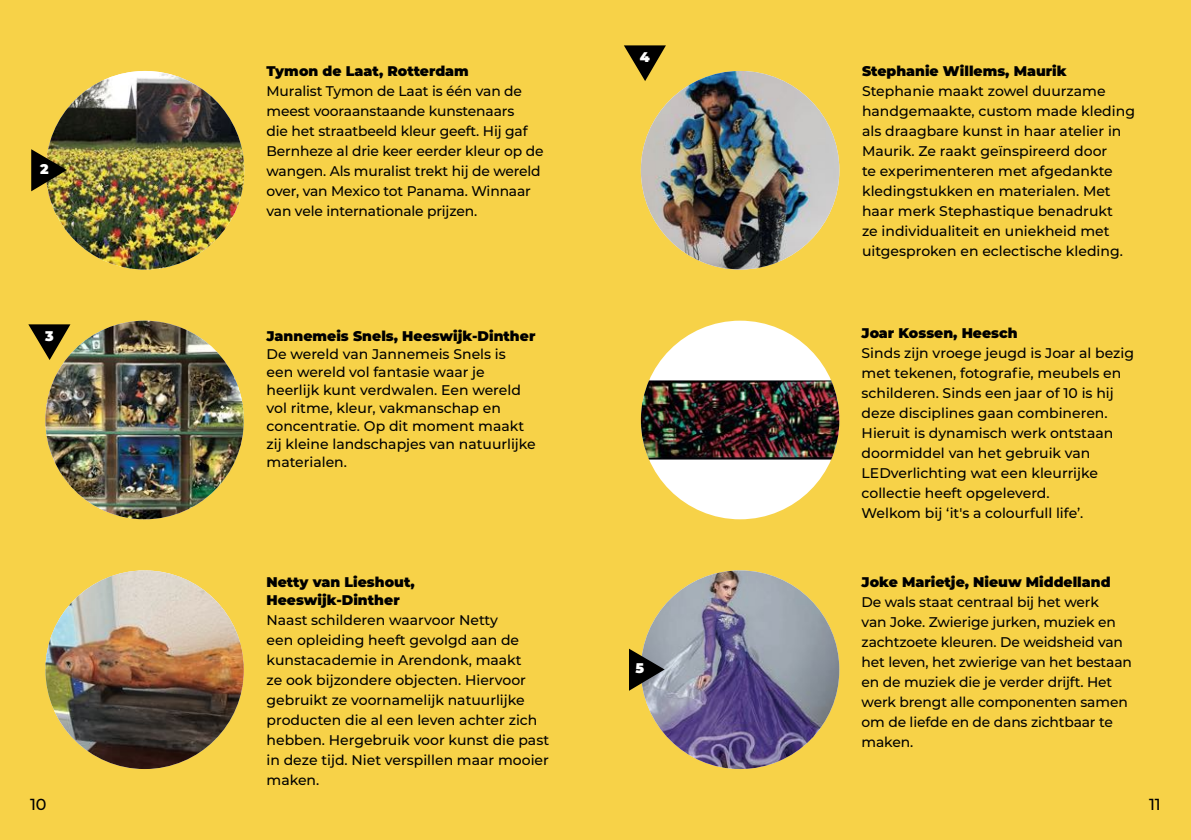
<style>
.page{position:relative;width:1191px;height:840px;background:#fff}
.page>*{position:absolute;margin:0;border:0;box-sizing:border-box;transform-origin:0 0}
.t1{font:500 16px "Montserrat";color:#000}
.t2{font:500 14px/20px "Montserrat";color:#000}
.t3{font:900 14px/18px "Montserrat";color:#000}
.t4{font:900 14px "Montserrat";color:#fff}
</style>
<div class="page">
<div style="left:0;top:0;width:1191px;height:839px;background:#f7d248"></div>
<img style="left:45px;top:570px;width:199px;height:198px;border-radius:99px">
<img style="left:641px;top:71px;width:198px;height:198px;border-radius:99px">
<div style="left:641px;top:320px;width:198px;height:199px;background:#fff;border-radius:50%"></div>
<img style="left:641px;top:380px;width:198px;height:79px">
<img style="left:641px;top:570px;width:198px;height:198px;border-radius:99px">
<img style="left:46px;top:71px;width:198px;height:198px;border-radius:99px">
<svg style="left:624px;top:45px;width:42px;height:36px"></svg>
<svg style="left:31px;top:149px;width:36px;height:42px;background:#605622"></svg>
<svg style="left:28px;top:324px;width:42px;height:36px"></svg>
<svg style="left:629px;top:648px;width:35px;height:42px"></svg>
<img style="left:45px;top:320px;width:199px;height:199px;border-radius:99px">
<p class="t4" style="left:40px;top:158px;width:10px">2</p>
<p class="t4" style="left:45px;top:325px;width:10px">3</p>
<p class="t3" style="left:266px;top:61px;width:204px">Tymon de Laat, Rotterdam</p>
<p class="t2" style="left:266px;top:80px;width:278px">Muralist Tymon de Laat is één van de meest vooraanstaande kunstenaars<br>die het straatbeeld kleur geeft. Hij gaf Bernheze al drie keer eerder kleur op de wangen. Als muralist trekt hij de wereld over, van Mexico tot Panama. Winnaar van vele internationale prijzen.</p>
<p class="t3" style="left:266px;top:326px;width:270px">Jannemeis Snels, Heeswijk-Dinther</p>
<p class="t2" style="left:266px;top:344px;width:271px;line-height:18px">De wereld van Jannemeis Snels is een wereld vol fantasie waar je heerlijk kunt verdwalen. Een wereld vol ritme, kleur, vakmanschap en concentratie. Op dit moment maakt zij kleine landschapjes van natuurlijke materialen.</p>
<p class="t3" style="left:266px;top:571px;width:150px">Netty van Lieshout,<br>Heeswijk-Dinther</p>
<p class="t2" style="left:266px;top:609px;width:284px">Naast schilderen waarvoor Netty<br>een opleiding heeft gevolgd aan de kunstacademie in Arendonk, maakt<br>ze ook bijzondere objecten. Hiervoor gebruikt ze voornamelijk natuurlijke producten die al een leven achter zich hebben. Hergebruik voor kunst die past in deze tijd. Niet verspillen maar mooier maken.</p>
<p class="t4" style="left:640px;top:46px;width:11px">4</p>
<p class="t4" style="left:635px;top:657px;width:10px">5</p>
<p class="t3" style="left:862px;top:61px;width:206px">Stephanie Willems, Maurik</p>
<p class="t2" style="left:862px;top:80px;width:274px">Stephanie maakt zowel duurzame handgemaakte, custom made kleding als draagbare kunst in haar atelier in Maurik. Ze raakt geïnspireerd door<br>te experimenteren met afgedankte kledingstukken en materialen. Met haar merk Stephastique benadrukt<br>ze individualiteit en uniekheid met uitgesproken en eclectische kleding.</p>
<p class="t3" style="left:861px;top:323px;width:157px">Joar Kossen, Heesch</p>
<p class="t2" style="left:861px;top:342px;width:274px">Sinds zijn vroege jeugd is Joar al bezig met tekenen, fotografie, meubels en schilderen. Sinds een jaar of 10 is hij deze disciplines gaan combineren.<br>Hieruit is dynamisch werk ontstaan doormiddel van het gebruik van LEDverlichting wat een kleurrijke collectie heeft opgeleverd.<br>Welkom bij ‘it's a colourfull life’.</p>
<p class="t3" style="left:861px;top:571px;width:250px">Joke Marietje, Nieuw Middelland</p>
<p class="t2" style="left:861px;top:591px;width:272px">De wals staat centraal bij het werk<br>van Joke. Zwierige jurken, muziek en zachtzoete kleuren. De weidsheid van het leven, het zwierige van het bestaan en de muziek die je verder drijft. Het werk brengt alle componenten samen om de liefde en de dans zichtbaar te maken.</p>
<p class="t1" style="left:30px;top:792px;width:18px">10</p>
<p class="t1" style="left:1149px;top:792px;width:13px">11</p>
</div>
